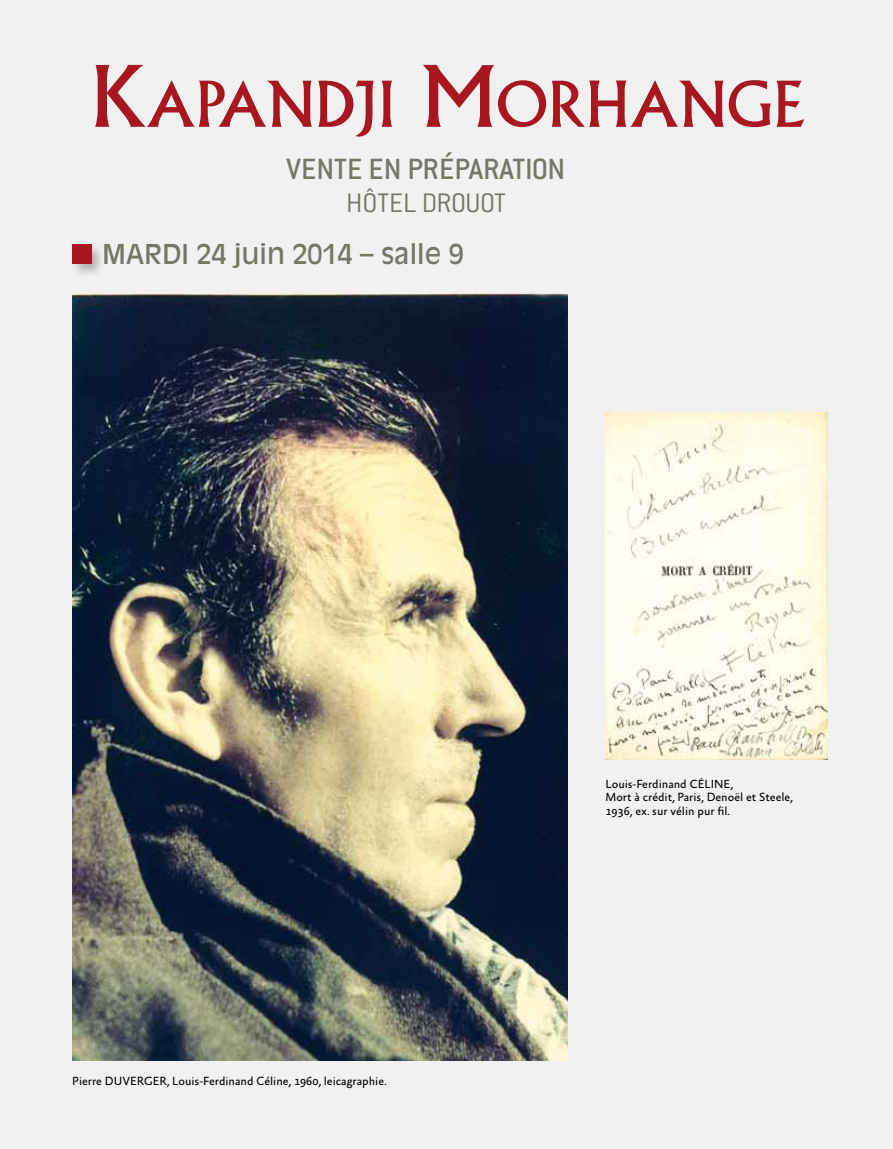
<style>
.page{position:relative;width:893px;height:1149px;background:#fff}
.page>*{position:absolute;margin:0;border:0;box-sizing:border-box;transform-origin:0 0}
.t1{font:61.5px "Albertus";color:#a8161f}
.t2{font:500 32.1px "Conduit ITC";color:#777669}
.t3{font:300 29.4px "Conduit ITC";letter-spacing:-.015em;color:#777669}
.t4{font:27px "Antique Olive";color:#777669}
.t5{font:12px/13.2px "Absara Sans";color:#000}
.s1{font-size:82.5px}
</style>
<div class="page">
<div style="left:0;top:0;width:893px;height:1148px;background:#f2f1f1"></div>
<img style="left:72px;top:294px;width:496px;height:765px">
<img style="left:605px;top:412px;width:222px;height:347px">
<div style="left:70px;top:242px;width:36px;height:36px;background:#000;opacity:.27"></div>
<div style="left:72px;top:244px;width:19px;height:20px;background:#a8161f"></div>
<h1 class="t1" style="left:90px;top:69px;width:716px"><span class="s1">K</span>APANDJI <span class="s1">M</span>ORHANGE</h1>
<h2 class="t2" style="left:287px;top:151px;width:280px">VENTE EN PRÉPARATION</h2>
<h3 class="t3" style="left:346px;top:187px;width:161px">HÔTEL DROUOT</h3>
<h3 class="t4" style="left:102px;top:238px;width:363px">Mardi 24 juin 2014 – salle 9</h3>
<p class="t5" style="left:72px;top:1074px;width:316px">Pierre DUVERGER, Louis-Ferdinand Céline, 1960, leicagraphie.</p>
<p class="t5" style="left:605px;top:777px;width:189px">Louis-Ferdinand CÉLINE,<br>Mort à crédit, Paris, Denoël et Steele,<br>1936, ex. sur vélin pur fil.</p>
</div>
